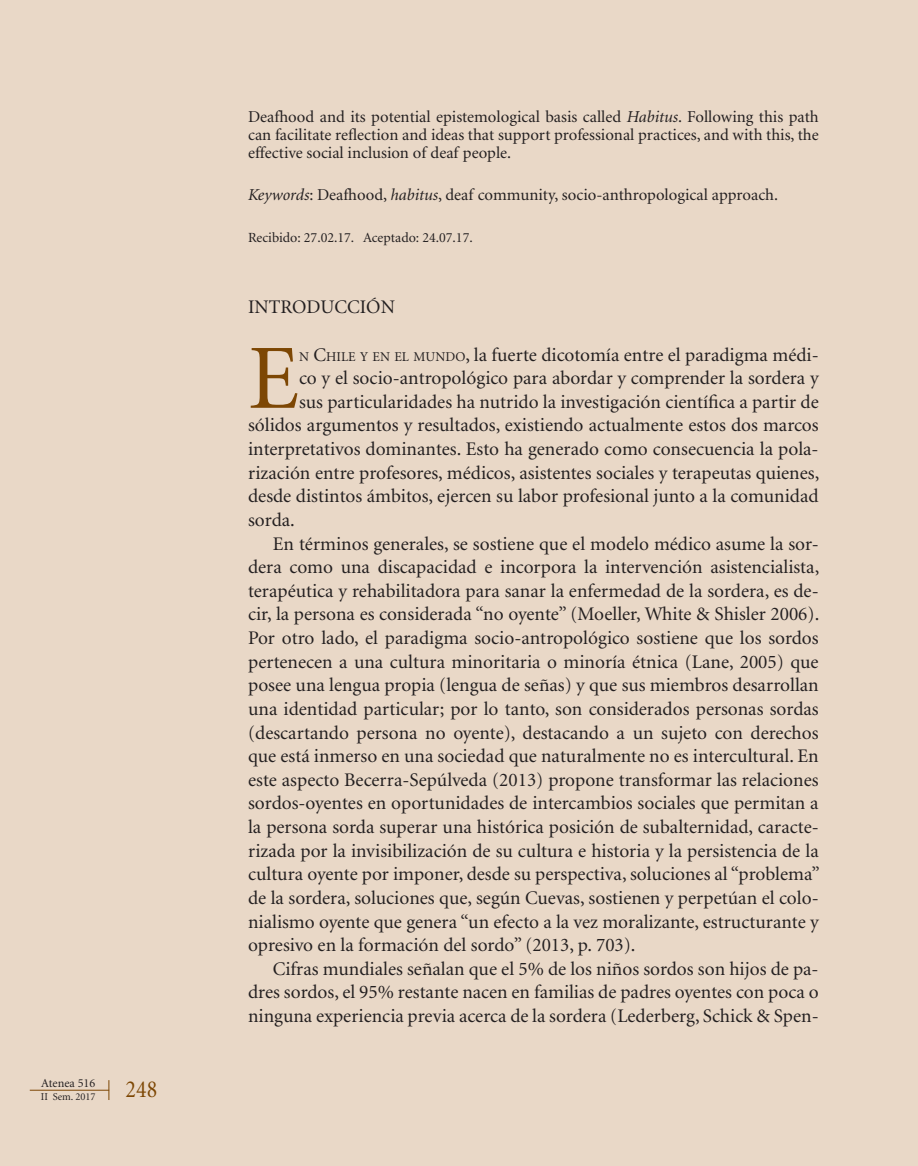
<style>
.page{position:relative;width:918px;height:1166px;background:#e9d8c7}
.page>*{position:absolute;margin:0;border:0;box-sizing:border-box;transform-origin:0 0}
.t1{font:91.88px "Minion";color:#7d4704}
.t2{font:24.5px "Minion";color:#7d4704;scale:.9 1}
.t3{font:19.25px "Minion";color:#231f20}
.t4{font:16.62px/18.4px "Minion";color:#231f20;text-align:justify}
.t5{font:14px "Minion";color:#231f20}
.t6{font:12.25px "Minion";color:#231f20}
.t7{font:10.5px "Minion";color:#231f20}
.s1{font-style:italic}
.s2{font-size:13.47px}
.s3{font-style:inherit}
</style>
<div class="page">
<hr style="left:30px;top:1090px;width:79px;height:1px;background:#7d4704">
<svg style="left:109px;top:1080px;width:1px;height:20px"></svg>
<p class="t6" style="left:41px;top:1077px;width:56px">Atenea 516</p>
<p class="t7" style="left:41px;top:1091px;width:56px">II Sem. 2017</p>
<p class="t2" style="left:126px;top:1077px;width:37px">248</p>
<p class="t4" style="left:248px;top:108px;width:572px">Deafhood and its potential epistemological basis called <span class="s1">Habitus</span>. Following this path can facilitate reflection and ideas that support professional practices, and with this, the effective social inclusion of deaf people.</p>
<p class="t4" style="left:248px;top:186px;width:531px"><span class="s1">Keywords</span>: Deafhood, <span class="s1">habitus</span>, deaf community, socio-anthropological approach.</p>
<p class="t5" style="left:248px;top:231px;width:226px">Recibido: 27.02.17. Aceptado: 24.07.17.</p>
<p class="t3" style="left:248px;top:298px;width:148px">INTRODUCCIÓN</p>
<h1 class="t1" style="left:248px;top:333px;width:48px">E</h1>
<p class="t3" style="left:299px;top:345px;width:521px"><span class="s2">N</span> <span class="s3">C</span><span class="s2">HILE Y EN EL MUNDO</span>, la fuerte dicotomía entre el paradigma médi-</p>
<p class="t3" style="left:299px;top:368px;width:521px">co y el socio-antropológico para abordar y comprender la sordera y</p>
<p class="t3" style="left:299px;top:392px;width:521px">sus particularidades ha nutrido la investigación científica a partir de</p>
<p class="t3" style="left:248px;top:416px;width:572px">sólidos argumentos y resultados, existiendo actualmente estos dos marcos</p>
<p class="t3" style="left:248px;top:439px;width:572px">interpretativos dominantes. Esto ha generado como consecuencia la pola-</p>
<p class="t3" style="left:248px;top:463px;width:573px">rización entre profesores, médicos, asistentes sociales y terapeutas quienes,</p>
<p class="t3" style="left:248px;top:487px;width:572px">desde distintos ámbitos, ejercen su labor profesional junto a la comunidad</p>
<p class="t3" style="left:248px;top:510px;width:48px">sorda.</p>
<p class="t3" style="left:273px;top:534px;width:547px">En términos generales, se sostiene que el modelo médico asume la sor-</p>
<p class="t3" style="left:248px;top:557px;width:573px">dera como una discapacidad e incorpora la intervención asistencialista,</p>
<p class="t3" style="left:248px;top:581px;width:572px">terapéutica y rehabilitadora para sanar la enfermedad de la sordera, es de-</p>
<p class="t3" style="left:248px;top:605px;width:573px">cir, la persona es considerada “no oyente” (Moeller, White &amp; Shisler 2006).</p>
<p class="t3" style="left:248px;top:628px;width:572px">Por otro lado, el paradigma socio-antropológico sostiene que los sordos</p>
<p class="t3" style="left:248px;top:652px;width:572px">pertenecen a una cultura minoritaria o minoría étnica (Lane, 2005) que</p>
<p class="t3" style="left:248px;top:676px;width:572px">posee una lengua propia (lengua de señas) y que sus miembros desarrollan</p>
<p class="t3" style="left:248px;top:699px;width:572px">una identidad particular; por lo tanto, son considerados personas sordas</p>
<p class="t3" style="left:248px;top:723px;width:572px">(descartando persona no oyente), destacando a un sujeto con derechos</p>
<p class="t3" style="left:248px;top:746px;width:572px">que está inmerso en una sociedad que naturalmente no es intercultural. En</p>
<p class="t3" style="left:248px;top:770px;width:572px">este aspecto Becerra-Sepúlveda (2013) propone transformar las relaciones</p>
<p class="t3" style="left:248px;top:794px;width:572px">sordos-oyentes en oportunidades de intercambios sociales que permitan a</p>
<p class="t3" style="left:248px;top:817px;width:572px">la persona sorda superar una histórica posición de subalternidad, caracte-</p>
<p class="t3" style="left:248px;top:841px;width:572px">rizada por la invisibilización de su cultura e historia y la persistencia de la</p>
<p class="t3" style="left:248px;top:864px;width:573px">cultura oyente por imponer, desde su perspectiva, soluciones al “problema”</p>
<p class="t3" style="left:248px;top:888px;width:572px">de la sordera, soluciones que, según Cuevas, sostienen y perpetúan el colo-</p>
<p class="t3" style="left:248px;top:912px;width:572px">nialismo oyente que genera “un efecto a la vez moralizante, estructurante y</p>
<p class="t3" style="left:248px;top:935px;width:389px">opresivo en la formación del sordo” (2013, p. 703).</p>
<p class="t3" style="left:273px;top:959px;width:547px">Cifras mundiales señalan que el 5% de los niños sordos son hijos de pa-</p>
<p class="t3" style="left:248px;top:983px;width:572px">dres sordos, el 95% restante nacen en familias de padres oyentes con poca o</p>
<p class="t3" style="left:248px;top:1006px;width:572px">ninguna experiencia previa acerca de la sordera (Lederberg, Schick &amp; Spen-</p>
</div>
